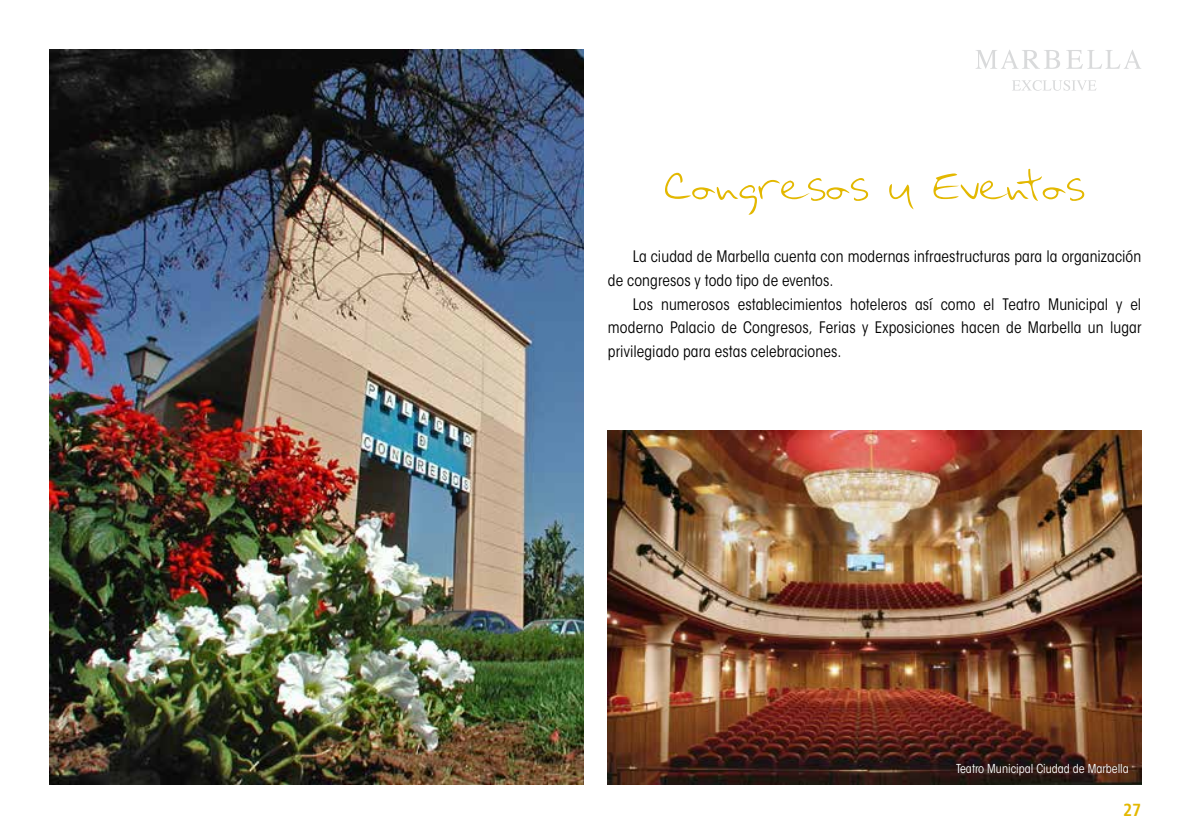
<style>
.page{position:relative;width:1191px;height:834px;background:#fff}
.page>*{position:absolute;margin:0;border:0;box-sizing:border-box;transform-origin:0 0}
.t1{font:700 condensed 17.5px "Frutiger LT Std";color:#e3b800}
.t2{font:condensed 15.75px/23.6px "ITC Avant Garde Std";letter-spacing:.005em;color:#000}
.t3{font:condensed 12.25px "ITC Avant Garde Std";color:#fff}
</style>
<div class="page">
<svg style="left:665px;top:169px;width:419px;height:46px"></svg>
<img style="left:50px;top:49px;width:533px;height:735px">
<img style="left:608px;top:430px;width:533px;height:354px">
<svg style="left:1012px;top:80px;width:84px;height:11px"></svg>
<svg style="left:975px;top:50px;width:166px;height:19px"></svg>
<p class="t2" style="left:608px;top:245px;width:535px;text-indent:25px">La ciudad de Marbella cuenta con modernas infraestructuras para la organización de congresos y todo tipo de eventos.</p>
<p class="t2" style="left:608px;top:292px;width:535px;text-align:justify;text-indent:25px">Los numerosos establecimientos hoteleros así como el Teatro Municipal y el moderno Palacio de Congresos, Ferias y Exposiciones hacen de Marbella un lugar privilegiado para estas celebraciones.</p>
<p class="t3" style="left:956px;top:760px;width:174px">Teatro Municipal Ciudad de Marbella</p>
<p class="t1" style="left:1123px;top:799px;width:20px">27</p>
</div>
